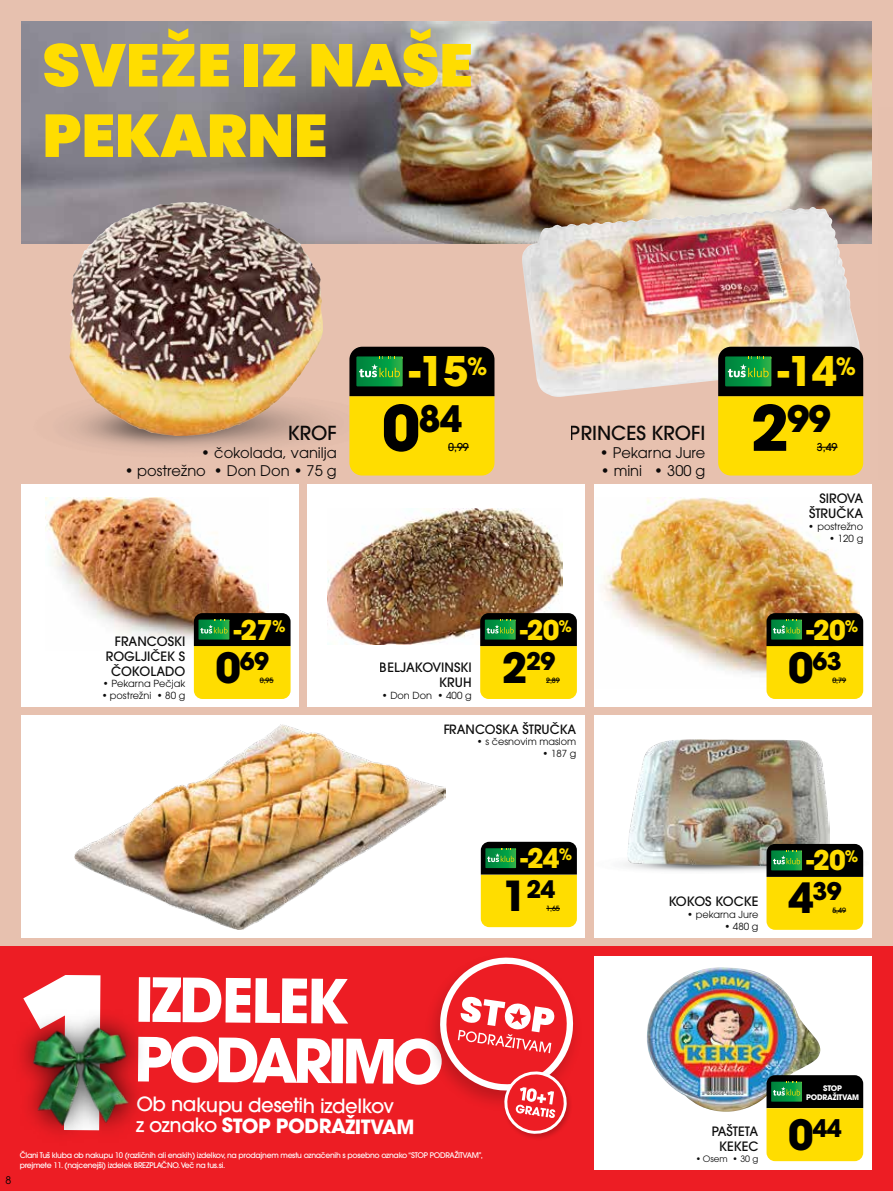
<style>
.page{position:relative;width:893px;height:1191px;background:#e7c1af}
.page>*{position:absolute;margin:0;border:0;box-sizing:border-box;transform-origin:0 0}
.t1{font:700 60.3px/59.2px "ITC Avant Garde Pro";color:#fff}
.t2{font:900 60.15px/70.3px "Poppins";color:#fd0}
.t3{font:700 40.5px "ITC Avant Garde Pro";color:#fd0}
.t4{font:700 36.15px "ITC Avant Garde Pro";color:#000}
.t5{font:700 27px "ITC Avant Garde Pro";letter-spacing:-.03em;color:#fd0}
.t6{font:700 26.85px "ITC Avant Garde Pro";color:#fd0}
.t7{font:700 24.15px "ITC Avant Garde Pro";letter-spacing:-.03em;color:#000}
.t8{font:700 24px "ITC Avant Garde Pro";color:#000}
.t9{font:500 19.65px/21px "ITC Avant Garde Pro";letter-spacing:-.03em;color:#fff}
.t10{font:500 19.2px "ITC Avant Garde Pro";color:#000}
.t11{font:14.7px "ITC Avant Garde Pro";color:#000}
.t12{font:500 12.9px/15px "ITC Avant Garde Pro";color:#000;text-align:right}
.t13{font:500 12.75px "ITC Avant Garde Pro";color:#000}
.t14{font:500 10.8px "ITC Avant Garde Pro";color:#000}
.t15{font:10.5px "ITC Avant Garde Pro";color:#000}
.t16{font:9.75px "ITC Avant Garde Pro";color:#000}
.t17{font:8.7px "ITC Avant Garde Pro";color:#000}
.t18{font:500 7.65px/9.3px "ITC Avant Garde Pro";letter-spacing:-.04em;color:#fff}
.t19{font:700 7.65px/9.1px "ITC Avant Garde Pro";letter-spacing:-.03em;color:#fff;text-align:center}
.t20{font:500 7.2px "ITC Avant Garde Pro";letter-spacing:-.01em;color:#000}
.s1{font-size:62.1px}
.s2{font-size:41.4px}
.s3{font-size:41.1px}
.s4{font-weight:700}
</style>
<div class="page">
<div style="left:0;top:946px;width:893px;height:245px;background:#ed1d24"></div>
<img style="left:21px;top:21px;width:851px;height:223px">
<div style="left:594px;top:715px;width:278px;height:223px;background:#fff"></div>
<div style="left:21px;top:715px;width:564px;height:223px;background:#fff"></div>
<div style="left:21px;top:484px;width:278px;height:223px;background:#fff"></div>
<div style="left:594px;top:484px;width:278px;height:223px;background:#fff"></div>
<div style="left:308px;top:484px;width:277px;height:223px;background:#fff"></div>
<img style="left:627px;top:739px;width:202px;height:127px">
<svg style="left:766px;top:844px;width:97px;height:85px;background:#9f9408"></svg>
<img style="left:521px;top:207px;width:341px;height:190px">
<svg style="left:718px;top:347px;width:145px;height:128px;background:#a09407"></svg>
<img style="left:75px;top:390px;width:256px;height:60px">
<img style="left:69px;top:202px;width:167px;height:234px">
<svg style="left:349px;top:347px;width:145px;height:128px;background:#a09407"></svg>
<img style="left:603px;top:497px;width:256px;height:177px">
<svg style="left:766px;top:613px;width:97px;height:86px;background:#a09407"></svg>
<img style="left:46px;top:497px;width:222px;height:153px">
<svg style="left:194px;top:613px;width:97px;height:86px;background:#a09508"></svg>
<img style="left:75px;top:724px;width:371px;height:205px">
<svg style="left:481px;top:841px;width:96px;height:86px;background:#a1950a"></svg>
<svg style="left:23px;top:975px;width:78px;height:27px"></svg>
<img style="left:20px;top:1002px;width:120px;height:133px">
<div style="left:502px;top:1070px;width:71px;height:71px;background:#000;opacity:.2"></div>
<svg style="left:432px;top:957px;width:143px;height:178px"></svg>
<div style="left:594px;top:956px;width:278px;height:213px;background:#fff"></div>
<img style="left:647px;top:967px;width:173px;height:144px">
<svg style="left:766px;top:1075px;width:97px;height:86px;background:#a19609"></svg>
<img style="left:327px;top:509px;width:236px;height:135px">
<svg style="left:480px;top:613px;width:97px;height:86px;background:#a09508"></svg>
<h2 class="t2" style="left:43px;top:31px;width:432px">SVEŽE IZ NAŠE<br>PEKARNE</h2>
<h3 class="t10" style="left:288px;top:421px;width:50px">KROF</h3>
<h3 class="t11" style="left:201px;top:443px;width:137px">• čokolada, vanilja</h3>
<h3 class="t11" style="left:124px;top:461px;width:214px">• postrežno • Don Don • 75 g</h3>
<h3 class="t3" style="left:409px;top:344px;width:80px">-15<sup>%</sup></h3>
<h3 class="t4" style="left:382px;top:394px;width:82px"><span class="s1">0</span>84</h3>
<h3 class="t14" style="left:448px;top:440px;width:22px">0,99</h3>
<h3 class="t10" style="left:570px;top:421px;width:137px">PRINCES KROFI</h3>
<h3 class="t11" style="left:600px;top:443px;width:107px">• Pekarna Jure</h3>
<h3 class="t11" style="left:601px;top:461px;width:106px">• mini • 300 g</h3>
<h3 class="t12" style="left:106px;top:633px;width:81px">FRANCOSKI<br>ROGLJIČEK S<br>ČOKOLADO</h3>
<p class="t16" style="left:103px;top:677px;width:84px">• Pekarna Pečjak</p>
<p class="t16" style="left:101px;top:689px;width:86px">• postrežni • 80 g</p>
<h3 class="t5" style="left:234px;top:611px;width:54px">-27<sup>%</sup></h3>
<h3 class="t7" style="left:215px;top:644px;width:55px"><span class="s2">0</span>69</h3>
<p class="t20" style="left:260px;top:675px;width:15px">0,95</p>
<h3 class="t12" style="left:380px;top:660px;width:93px">BELJAKOVINSKI<br>KRUH</h3>
<p class="t16" style="left:382px;top:689px;width:91px">• Don Don • 400 g</p>
<h3 class="t5" style="left:520px;top:611px;width:54px">-20<sup>%</sup></h3>
<h3 class="t7" style="left:502px;top:644px;width:55px"><span class="s2">2</span>29</h3>
<p class="t20" style="left:546px;top:675px;width:15px">2,89</p>
<h3 class="t13" style="left:443px;top:721px;width:135px">FRANCOSKA ŠTRUČKA</h3>
<p class="t16" style="left:477px;top:735px;width:101px">• s česnovim maslom</p>
<p class="t16" style="left:542px;top:747px;width:35px">• 187 g</p>
<h3 class="t3" style="left:778px;top:344px;width:80px">-14<sup>%</sup></h3>
<h3 class="t4" style="left:751px;top:394px;width:82px"><span class="s1">2</span>99</h3>
<h3 class="t14" style="left:817px;top:440px;width:22px">3,49</h3>
<h3 class="t12" style="left:809px;top:491px;width:56px">SIROVA<br>ŠTRUČKA</h3>
<p class="t16" style="left:809px;top:520px;width:56px">• postrežno</p>
<p class="t16" style="left:829px;top:532px;width:36px">• 120 g</p>
<h3 class="t5" style="left:806px;top:611px;width:54px">-20<sup>%</sup></h3>
<h3 class="t7" style="left:788px;top:644px;width:55px"><span class="s2">0</span>63</h3>
<p class="t20" style="left:832px;top:675px;width:15px">0,79</p>
<h3 class="t6" style="left:520px;top:840px;width:53px">-24<sup>%</sup></h3>
<h3 class="t8" style="left:502px;top:873px;width:55px"><span class="s3">1</span>24</h3>
<p class="t20" style="left:546px;top:903px;width:15px">1,65</p>
<h3 class="t15" style="left:6px;top:1173px;width:7px">8</h3>
<h1 class="t1" style="left:135px;top:968px;width:312px;rotate:1deg">IZDELEK<br>PODARIMO</h1>
<h3 class="t9" style="left:136px;top:1094px;width:280px">Ob nakupu desetih izdelkov<br>z oznako <span class="s4">STOP PODRAŽITVAM</span></h3>
<p class="t18" style="left:20px;top:1150px;width:465px">Člani Tuš kluba ob nakupu 10 (različnih ali enakih) izdelkov, na prodajnem mestu označenih s posebno oznako “STOP PODRAŽITVAM”, prejmete 11. (najcenejši) izdelek BREZPLAČNO. Več na tus.si.</p>
<h3 class="t12" style="left:668px;top:894px;width:91px">KOKOS KOCKE</h3>
<p class="t16" style="left:687px;top:908px;width:73px">• pekarna Jure</p>
<p class="t16" style="left:724px;top:920px;width:36px">• 480 g</p>
<h3 class="t5" style="left:806px;top:842px;width:54px">-20<sup>%</sup></h3>
<h3 class="t7" style="left:788px;top:875px;width:55px"><span class="s2">4</span>39</h3>
<p class="t20" style="left:832px;top:906px;width:15px">5,49</p>
<h3 class="t12" style="left:712px;top:1123px;width:48px;text-align:center">PAŠTETA<br>KEKEC</h3>
<p class="t17" style="left:695px;top:1153px;width:65px">• Osem • 30 g</p>
<p class="t19" style="left:806px;top:1083px;width:55px">STOP<br>PODRAŽITVAM</p>
<h3 class="t7" style="left:788px;top:1112px;width:55px"><span class="s2">0</span>44</h3>
</div>
